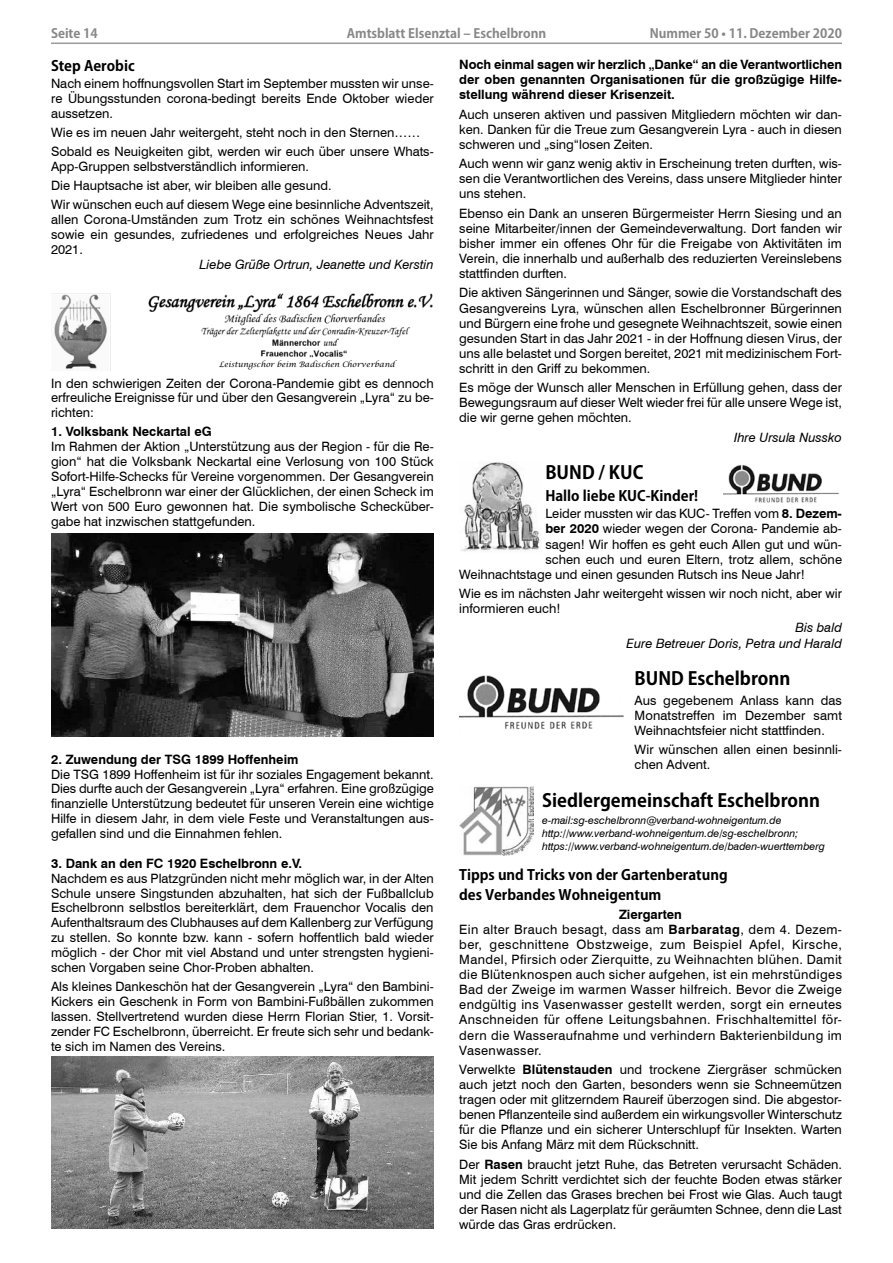
<style>
.page{position:relative;width:893px;height:1263px;background:#fff}
.page>*{position:absolute;margin:0;border:0;box-sizing:border-box;transform-origin:0 0}
.t1{font:700 18px "Koz Go Pro";color:#000}
.t2{font:700 14.25px/19.6px "Koz Go Pro";color:#000}
.t3{font:12.9px/14.9px "Swiss 721 BT";color:#000;text-align:justify}
.t4{font:12.9px/15.1px "Swiss 721 BT";letter-spacing:.03em;color:#000}
.t5{font:700 12.9px/15.1px "Swiss 721 BT";color:#000;text-align:justify}
.t6{font:italic 12.9px/15.1px "Swiss 721 BT";color:#000;text-align:right}
.t7{font:700 12.75px "Koz Go Pro";color:#878787}
.t8{font:italic 10.5px/12.9px "Swiss 721 BT";color:#000}
.t9{font:italic 7.5px "Lucida Calligraphy";color:#000}
.s1{font-weight:700}
</style>
<div class="page">
<hr style="left:51px;top:43px;width:791px;height:1px;background:#9c9c9c">
<img style="left:461px;top:462px;width:81px;height:90px">
<img style="left:723px;top:464px;width:116px;height:39px">
<img style="left:459px;top:675px;width:165px;height:55px">
<img style="left:459px;top:787px;width:75px;height:69px">
<img style="left:51px;top:293px;width:382px;height:78px">
<img style="left:51px;top:534px;width:383px;height:203px">
<img style="left:51px;top:1057px;width:383px;height:172px">
<p class="t7" style="left:51px;top:25px;width:48px">Seite 14</p>
<p class="t7" style="left:650px;top:25px;width:194px">Nummer 50 • 11. Dezember 2020</p>
<p class="t5" style="left:459px;top:57px;width:384px">Noch einmal sagen wir herzlich „Danke“ an die Verantwortlichen der oben genannten Organisationen für die großzügige Hilfe&shy;stellung während dieser Krisenzeit.</p>
<p class="t3" style="left:459px;top:107px;width:384px">Auch unseren aktiven und passiven Mitgliedern möchten wir dan&shy;ken. Danken für die Treue zum Gesangverein Lyra - auch in diesen schweren und „sing“losen Zeiten.</p>
<p class="t3" style="left:459px;top:156px;width:384px">Auch wenn wir ganz wenig aktiv in Erscheinung treten durften, wis&shy;sen die Verantwortlichen des Vereins, dass unsere Mitglieder hinter uns stehen.</p>
<p class="t3" style="left:459px;top:206px;width:384px">Ebenso ein Dank an unseren Bürgermeister Herrn Siesing und an seine Mitarbeiter/innen der Gemeindeverwaltung. Dort fanden wir bisher immer ein offenes Ohr für die Freigabe von Aktivitäten im Verein, die innerhalb und außerhalb des reduzierten Vereinslebens stattfinden durften.</p>
<p class="t3" style="left:459px;top:285px;width:384px">Die aktiven Sängerinnen und Sänger, sowie die Vorstandschaft des Gesangvereins Lyra, wünschen allen Eschelbronner Bürgerinnen und Bürgern eine frohe und gesegnete Weihnachtszeit, sowie einen gesunden Start in das Jahr 2021 - in der Hoffnung diesen Virus, der uns alle belastet und Sorgen bereitet, 2021 mit medizinischem Fort&shy;schritt in den Griff zu bekommen.</p>
<p class="t3" style="left:459px;top:380px;width:384px">Es möge der Wunsch aller Menschen in Erfüllung gehen, dass der Bewegungsraum auf dieser Welt wieder frei für alle unsere Wege ist, die wir gerne gehen möchten.</p>
<p class="t6" style="left:734px;top:429px;width:109px">Ihre Ursula Nussko</p>
<h1 class="t1" style="left:545px;top:461px;width:100px">BUND / KUC</h1>
<p class="t2" style="left:545px;top:487px;width:154px">Hallo liebe KUC-Kinder!</p>
<p class="t3" style="left:545px;top:506px;width:298px">Leider mussten wir das KUC- Treffen vom <span class="s1">8. Dezem-</span></p>
<p class="t3" style="left:545px;top:521px;width:298px"><span class="s1">ber 2020</span> wieder wegen der Corona- Pandemie ab-</p>
<p class="t3" style="left:545px;top:536px;width:298px">sagen! Wir hoffen es geht euch Allen gut und wün-</p>
<p class="t3" style="left:545px;top:551px;width:298px">schen euch und euren Eltern, trotz allem, schöne</p>
<p class="t3" style="left:459px;top:567px;width:347px">Weihnachtstage und einen gesunden Rutsch ins Neue Jahr!</p>
<p class="t3" style="left:459px;top:586px;width:384px">Wie es im nächsten Jahr weitergeht wissen wir noch nicht, aber wir informieren euch!</p>
<p class="t6" style="left:626px;top:620px;width:217px">Bis bald<br>Eure Betreuer Doris, Petra und Harald</p>
<h1 class="t1" style="left:635px;top:667px;width:157px">BUND Eschelbronn</h1>
<p class="t3" style="left:635px;top:692px;width:209px">Aus gegebenem Anlass kann das Monatstreffen im Dezember samt Weihnachtsfeier nicht stattfinden.</p>
<p class="t3" style="left:635px;top:742px;width:209px">Wir wünschen allen einen besinnli&shy;chen Advent.</p>
<h1 class="t1" style="left:542px;top:789px;width:279px">Siedlergemeinschaft Eschelbronn</h1>
<p class="t8" style="left:542px;top:814px;width:284px">e-mail:sg-eschelbronn@verband-wohneigentum.de http://www.verband-wohneigentum.de/sg-eschelbronn; https://www.verband-wohneigentum.de/baden-wuerttemberg</p>
<p class="t2" style="left:459px;top:866px;width:270px">Tipps und Tricks von der Gartenberatung des Verbandes Wohneigentum</p>
<p class="t4" style="left:459px;top:907px;width:384px;text-indent:160px"><span class="s1">Ziergarten<br></span>Ein alter Brauch besagt, dass am <span class="s1">Barbaratag</span>, dem 4. Dezem&shy;ber, geschnittene Obstzweige, zum Beispiel Apfel, Kirsche, Mandel, Pfirsich oder Zierquitte, zu Weihnachten blühen. Damit die Blütenknospen auch sicher aufgehen, ist ein mehrstündiges Bad der Zweige im warmen Wasser hilfreich. Bevor die Zweige endgültig ins Vasenwasser gestellt werden, sorgt ein erneutes Anschneiden für offene Leitungsbahnen. Frischhaltemittel för&shy;dern die Wasseraufnahme und verhindern Bakterienbildung im Vasenwasser.</p>
<p class="t3" style="left:459px;top:1062px;width:384px">Verwelkte <span class="s1">Blütenstauden</span> und trockene Ziergräser schmücken auch jetzt noch den Garten, besonders wenn sie Schneemützen tragen oder mit glitzerndem Raureif überzogen sind. Die abgestor&shy;benen Pflanzenteile sind außerdem ein wirkungsvoller Winterschutz für die Pflanze und ein sicherer Unterschlupf für Insekten. Warten Sie bis Anfang März mit dem Rückschnitt.</p>
<p class="t3" style="left:459px;top:1156px;width:384px">Der <span class="s1">Rasen</span> braucht jetzt Ruhe, das Betreten verursacht Schäden.<br>Mit jedem Schritt verdichtet sich der feuchte Boden etwas stärker und die Zellen das Grases brechen bei Frost wie Glas. Auch taugt der Rasen nicht als Lagerplatz für geräumten Schnee, denn die Last würde das Gras erdrücken.</p>
<p class="t7" style="left:347px;top:25px;width:201px">Amtsblatt Elsenztal – Eschelbronn</p>
<p class="t2" style="left:51px;top:57px;width:85px">Step Aerobic</p>
<p class="t3" style="left:51px;top:76px;width:384px">Nach einem hoffnungsvollen Start im September mussten wir unse&shy;re Übungsstunden corona-bedingt bereits Ende Oktober wieder aussetzen.</p>
<p class="t3" style="left:51px;top:123px;width:384px;line-height:19px">Wie es im neuen Jahr weitergeht, steht noch in den Sternen……<br>Sobald es Neuigkeiten gibt, werden wir euch über unsere Whats-</p>
<p class="t3" style="left:51px;top:157px;width:384px;line-height:19px;text-align:left">App-Gruppen selbstverständlich informieren.<br>Die Hauptsache ist aber, wir bleiben alle gesund.<br>Wir wünschen euch auf diesem Wege eine besinnliche Adventszeit,</p>
<p class="t3" style="left:51px;top:212px;width:384px">allen Corona-Umständen zum Trotz ein schönes Weihnachtsfest sowie ein gesundes, zufriedenes und erfolgreiches Neues Jahr 2021.</p>
<p class="t6" style="left:199px;top:256px;width:236px">Liebe Grüße Ortrun, Jeanette und Kerstin</p>
<p class="t9" style="left:219px;top:360px;width:177px">Leistungschor beim Badischen Chorverband</p>
<p class="t3" style="left:51px;top:375px;width:384px">In den schwierigen Zeiten der Corona-Pandemie gibt es dennoch erfreuliche Ereignisse für und über den Gesangverein „Lyra“ zu be&shy;richten:</p>
<p class="t5" style="left:51px;top:424px;width:162px">1. Volksbank Neckartal eG</p>
<p class="t3" style="left:51px;top:439px;width:384px">Im Rahmen der Aktion „Unterstützung aus der Region - für die Re&shy;gion“ hat die Volksbank Neckartal eine Verlosung von 100 Stück Sofort-Hilfe-Schecks für Vereine vorgenommen. Der Gesangverein „Lyra“ Eschelbronn war einer der Glücklichen, der einen Scheck im Wert von 500 Euro gewonnen hat. Die symbolische Schecküber&shy;gabe hat inzwischen stattgefunden.</p>
<p class="t5" style="left:51px;top:751px;width:249px">2. Zuwendung der TSG 1899 Hoffenheim</p>
<p class="t3" style="left:51px;top:766px;width:384px">Die TSG 1899 Hoffenheim ist für ihr soziales Engagement bekannt.<br>Dies durfte auch der Gesangverein „Lyra“ erfahren. Eine großzügige finanzielle Unterstützung bedeutet für unseren Verein eine wichtige Hilfe in diesem Jahr, in dem viele Feste und Veranstaltungen aus&shy;gefallen sind und die Einnahmen fehlen.</p>
<p class="t5" style="left:51px;top:855px;width:253px">3. Dank an den FC 1920 Eschelbronn e.V.</p>
<p class="t3" style="left:51px;top:870px;width:384px">Nachdem es aus Platzgründen nicht mehr möglich war, in der Alten Schule unsere Singstunden abzuhalten, hat sich der Fußballclub Eschelbronn selbstlos bereiterklärt, dem Frauenchor Vocalis den Aufenthaltsraum des Clubhauses auf dem Kallenberg zur Verfügung zu stellen. So konnte bzw. kann - sofern hoffentlich bald wieder möglich - der Chor mit viel Abstand und unter strengsten hygieni&shy;schen Vorgaben seine Chor-Proben abhalten.</p>
<p class="t3" style="left:51px;top:979px;width:384px">Als kleines Dankeschön hat der Gesangverein „Lyra“ den Bambini-Kickers ein Geschenk in Form von Bambini-Fußbällen zukommen lassen. Stellvertretend wurden diese Herrn Florian Stier, 1. Vorsit&shy;zender FC Eschelbronn, überreicht. Er freute sich sehr und bedank&shy;te sich im Namen des Vereins.</p>
</div>
